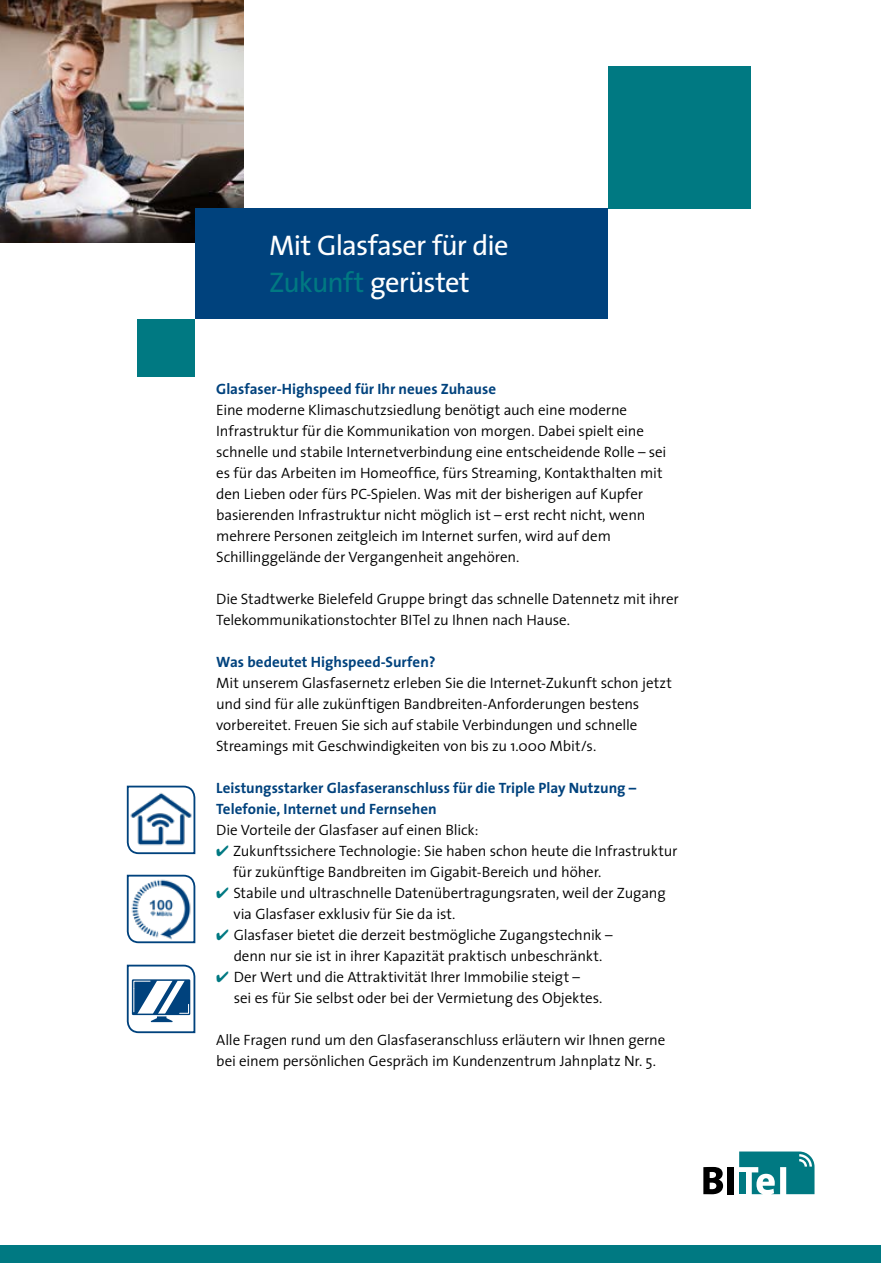
<style>
.page{position:relative;width:881px;height:1263px;background:#fff}
.page>*{position:absolute;margin:0;border:0;box-sizing:border-box;transform-origin:0 0}
.t1{font:28.5px/37.5px "The Sans";letter-spacing:-.025em;color:#fff}
.t2{font:300 15px/21px "The Sans";letter-spacing:-.01em;color:#000}
.t3{font:700 15px/21px "The Sans";color:#00427d}
.s1{color:#007982}
</style>
<div class="page">
<svg style="left:126px;top:785px;width:70px;height:70px"></svg>
<svg style="left:126px;top:874px;width:70px;height:70px"></svg>
<img style="left:127px;top:874px;width:68px;height:69px">
<img style="left:127px;top:789px;width:68px;height:60px">
<div style="left:138px;top:319px;width:57px;height:58px;background:#007982"></div>
<svg style="left:126px;top:964px;width:70px;height:70px"></svg>
<div style="left:0;top:1245px;width:880px;height:18px;background:#007982"></div>
<svg style="left:739px;top:1151px;width:75px;height:43px"></svg>
<svg style="left:703px;top:1167px;width:19px;height:27px"></svg>
<div style="left:727px;top:1167px;width:6px;height:27px;background:#000"></div>
<div style="left:607px;top:66px;width:143px;height:142px;background:#007982"></div>
<img style="left:0;top:0;width:243px;height:243px">
<div style="left:195px;top:208px;width:412px;height:111px;background:#00427d"></div>
<h1 class="t1" style="left:269px;top:225px;width:241px">Mit Glasfaser für die<br><span class="s1">Zukunft</span> gerüstet</h1>
<p class="t3" style="left:216px;top:378px;width:281px">Glasfaser-Highspeed für Ihr neues Zuhause</p>
<p class="t2" style="left:216px;top:399px;width:451px">Eine moderne Klimaschutzsiedlung benötigt auch eine moderne Infrastruktur für die Kommunikation von morgen. Dabei spielt eine schnelle und stabile Internetverbindung eine entscheidende Rolle – sei es für das Arbeiten im Homeoffice, fürs Streaming, Kontakthalten mit den Lieben oder fürs PC-Spielen. Was mit der bisherigen auf Kupfer basierenden Infrastruktur nicht möglich ist – erst recht nicht, wenn mehrere Personen zeitgleich im Internet surfen, wird auf dem Schillinggelände der Vergangenheit angehören.</p>
<p class="t2" style="left:216px;top:588px;width:464px">Die Stadtwerke Bielefeld Gruppe bringt das schnelle Datennetz mit ihrer<br>Telekommunikationstochter BITel zu Ihnen nach Hause.</p>
<p class="t3" style="left:216px;top:651px;width:221px">Was bedeutet Highspeed-Surfen?</p>
<p class="t2" style="left:216px;top:672px;width:457px">Mit unserem Glasfasernetz erleben Sie die Internet-Zukunft schon jetzt und sind für alle zukünftigen Bandbreiten-Anforderungen bestens vorbereitet. Freuen Sie sich auf stabile Verbindungen und schnelle Streamings mit Geschwindigkeiten von bis zu 1.000 Mbit/s.</p>
<p class="t3" style="left:216px;top:777px;width:421px">Leistungsstarker Glasfaseranschluss für die Triple Play Nutzung –<br>Telefonie, Internet und Fernsehen</p>
<p class="t2" style="left:216px;top:819px;width:264px">Die Vorteile der Glasfaser auf einen Blick:</p>
<p class="t2" style="left:233px;top:840px;width:445px;text-indent:-17px"><span class="s1">✔</span> Zukunftssichere Technologie: Sie haben schon heute die Infrastruktur für zukünftige Bandbreiten im Gigabit-Bereich und höher.</p>
<p class="t2" style="left:233px;top:882px;width:433px;text-indent:-17px"><span class="s1">✔</span> Stabile und ultraschnelle Datenübertragungsraten, weil der Zugang via Glasfaser exklusiv für Sie da ist.</p>
<p class="t2" style="left:216px;top:924px;width:398px;text-align:center"><span class="s1">✔</span> Glasfaser bietet die derzeit bestmögliche Zugangstechnik – denn nur sie ist in ihrer Kapazität praktisch unbeschränkt.</p>
<p class="t2" style="left:234px;top:966px;width:370px;text-indent:-18px"><span class="s1">✔</span> Der Wert und die Attraktivität Ihrer Immobilie steigt –<br>sei es für Sie selbst oder bei der Vermietung des Objektes.</p>
<p class="t2" style="left:216px;top:1029px;width:450px">Alle Fragen rund um den Glasfaseranschluss erläutern wir Ihnen gerne bei einem persönlichen Gespräch im Kundenzentrum Jahnplatz Nr. 5.</p>
</div>
